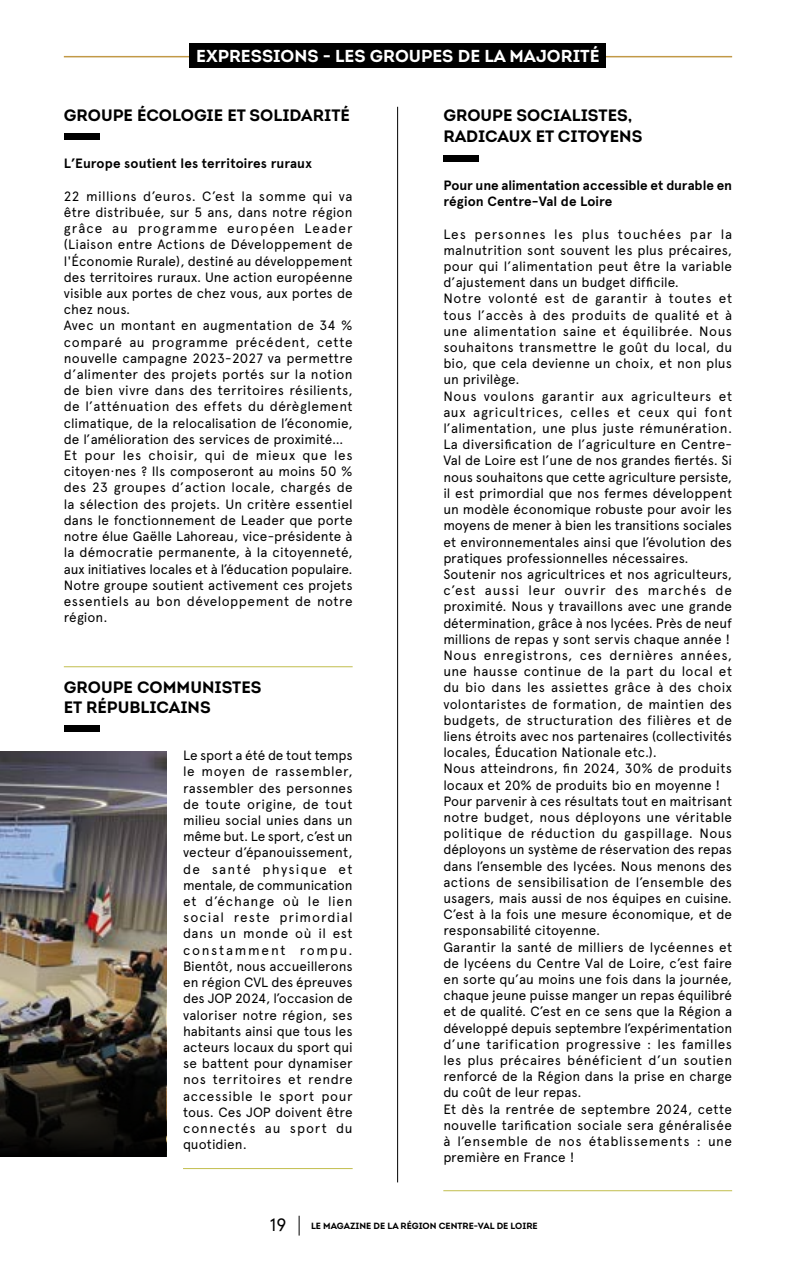
<style>
.page{position:relative;width:796px;height:1276px;background:#fff}
.page>*{position:absolute;margin:0;border:0;box-sizing:border-box;transform-origin:0 0}
.t1{font:18px "Apercu";color:#000}
.t2{font:17.25px "Intro Bold Alt";color:#fff}
.t3{font:16.5px/19.8px "Intro Bold Alt";color:#000}
.t4{font:13.5px/16.2px "Apercu";letter-spacing:.01em;color:#000}
.t5{font:700 13.5px/16.2px "Apercu";letter-spacing:.005em;color:#000}
.t6{font:9px "Intro Bold Alt";color:#000}
</style>
<div class="page">
<svg style="left:299px;top:1215px;width:1px;height:20px"></svg>
<img style="left:0;top:752px;width:166px;height:235px">
<img style="left:0;top:987px;width:166px;height:170px">
<div style="left:64px;top:134px;width:35px;height:6px;background:#000"></div>
<hr style="left:64px;top:666px;width:288px;height:1px;background:#c2be4d">
<div style="left:64px;top:725px;width:35px;height:7px;background:#000"></div>
<hr style="left:183px;top:1168px;width:169px;height:1px;background:#c2be4d">
<hr style="left:397px;top:107px;width:1px;height:1075px;background:#000">
<div style="left:443px;top:155px;width:35px;height:7px;background:#000"></div>
<hr style="left:443px;top:1190px;width:288px;height:1px;background:#c2be4d">
<hr style="left:64px;top:56px;width:667px;height:1px;background:#c29947">
<div style="left:189px;top:43px;width:417px;height:25px;background:#000"></div>
<p class="t2" style="left:196px;top:45px;width:405px">EXPRESSIONS - LES GROUPES DE LA MAJORITÉ</p>
<p class="t3" style="left:64px;top:105px;width:287px">GROUPE ÉCOLOGIE ET SOLIDARITÉ</p>
<p class="t5" style="left:64px;top:156px;width:249px">L’Europe soutient les territoires ruraux</p>
<p class="t4" style="left:64px;top:188px;width:290px">22 millions d’euros. C’est la somme qui va être distribuée, sur 5 ans, dans notre région grâce au programme européen Leader (Liaison entre Actions de Développement de l'Économie Rurale), destiné au développement des territoires ruraux. Une action européenne visible aux portes de chez vous, aux portes de chez nous.<br>Avec un montant en augmentation de 34 % comparé au programme précédent, cette nouvelle campagne 2023-2027 va permettre d’alimenter des projets portés sur la notion de bien vivre dans des territoires résilients, de l’atténuation des effets du dérèglement climatique, de la relocalisation de l’économie, de l’amélioration des services de proximité… Et pour les choisir, qui de mieux que les citoyen·nes ? Ils composeront au moins 50 % des 23 groupes d’action locale, chargés de la sélection des projets. Un critère essentiel dans le fonctionnement de Leader que porte notre élue Gaëlle Lahoreau, vice-présidente à la démocratie permanente, à la citoyenneté, aux initiatives locales et à l’éducation populaire.<br>Notre groupe soutient activement ces projets essentiels au bon développement de notre région.</p>
<p class="t3" style="left:64px;top:677px;width:199px">GROUPE COMMUNISTES<br>ET RÉPUBLICAINS</p>
<p class="t4" style="left:183px;top:747px;width:171px;text-align:justify">Le sport a été de tout temps le moyen de rassembler, rassembler des personnes de toute origine, de tout milieu social unies dans un même but. Le sport, c’est un vecteur d’épanouissement, de santé physique et mentale, de communication et d’échange où le lien social reste primordial dans un monde où il est constamment rompu.<br>Bientôt, nous accueillerons en région CVL des épreuves des JOP 2024, l’occasion de valoriser notre région, ses habitants ainsi que tous les acteurs locaux du sport qui se battent pour dynamiser nos territoires et rendre accessible le sport pour tous. Ces JOP doivent être connectés au sport du quotidien.</p>
<p class="t3" style="left:443px;top:104px;width:200px;line-height:21.6px">GROUPE SOCIALISTES,<br>RADICAUX ET CITOYENS</p>
<p class="t5" style="left:443px;top:177px;width:290px">Pour une alimentation accessible et durable en région Centre-Val de Loire</p>
<p class="t4" style="left:443px;top:226px;width:290px">Les personnes les plus touchées par la malnutrition sont souvent les plus précaires, pour qui l’alimentation peut être la variable d’ajustement dans un budget difficile.<br>Notre volonté est de garantir à toutes et tous l’accès à des produits de qualité et à une alimentation saine et équilibrée. Nous souhaitons transmettre le goût du local, du bio, que cela devienne un choix, et non plus un privilège.<br>Nous voulons garantir aux agriculteurs et aux agricultrices, celles et ceux qui font l’alimentation, une plus juste rémunération.<br>La diversification de l’agriculture en Centre-Val de Loire est l’une de nos grandes fiertés. Si nous souhaitons que cette agriculture persiste, il est primordial que nos fermes développent un modèle économique robuste pour avoir les moyens de mener à bien les transitions sociales et environnementales ainsi que l’évolution des pratiques professionnelles nécessaires.<br>Soutenir nos agricultrices et nos agriculteurs, c’est aussi leur ouvrir des marchés de proximité. Nous y travaillons avec une grande détermination, grâce à nos lycées. Près de neuf millions de repas y sont servis chaque année !<br>Nous enregistrons, ces dernières années, une hausse continue de la part du local et du bio dans les assiettes grâce à des choix volontaristes de formation, de maintien des budgets, de structuration des filières et de liens étroits avec nos partenaires (collectivités locales, Éducation Nationale etc.).<br>Nous atteindrons, fin 2024, 30% de produits locaux et 20% de produits bio en moyenne !<br>Pour parvenir à ces résultats tout en maitrisant notre budget, nous déployons une véritable politique de réduction du gaspillage. Nous déployons un système de réservation des repas dans l’ensemble des lycées. Nous menons des actions de sensibilisation de l’ensemble des usagers, mais aussi de nos équipes en cuisine.<br>C’est à la fois une mesure économique, et de responsabilité citoyenne.<br>Garantir la santé de milliers de lycéennes et de lycéens du Centre Val de Loire, c’est faire en sorte qu’au moins une fois dans la journée, chaque jeune puisse manger un repas équilibré et de qualité. C’est en ce sens que la Région a développé depuis septembre l’expérimentation d’une tarification progressive : les familles les plus précaires bénéficient d’un soutien renforcé de la Région dans la prise en charge du coût de leur repas.<br>Et dès la rentrée de septembre 2024, cette nouvelle tarification sociale sera généralisée à l’ensemble de nos établissements : une première en France !</p>
<h1 class="t1" style="left:269px;top:1213px;width:18px">19</h1>
<p class="t6" style="left:311px;top:1220px;width:228px">LE MAGAZINE DE LA RÉGION CENTRE-VAL DE LOIRE</p>
</div>
